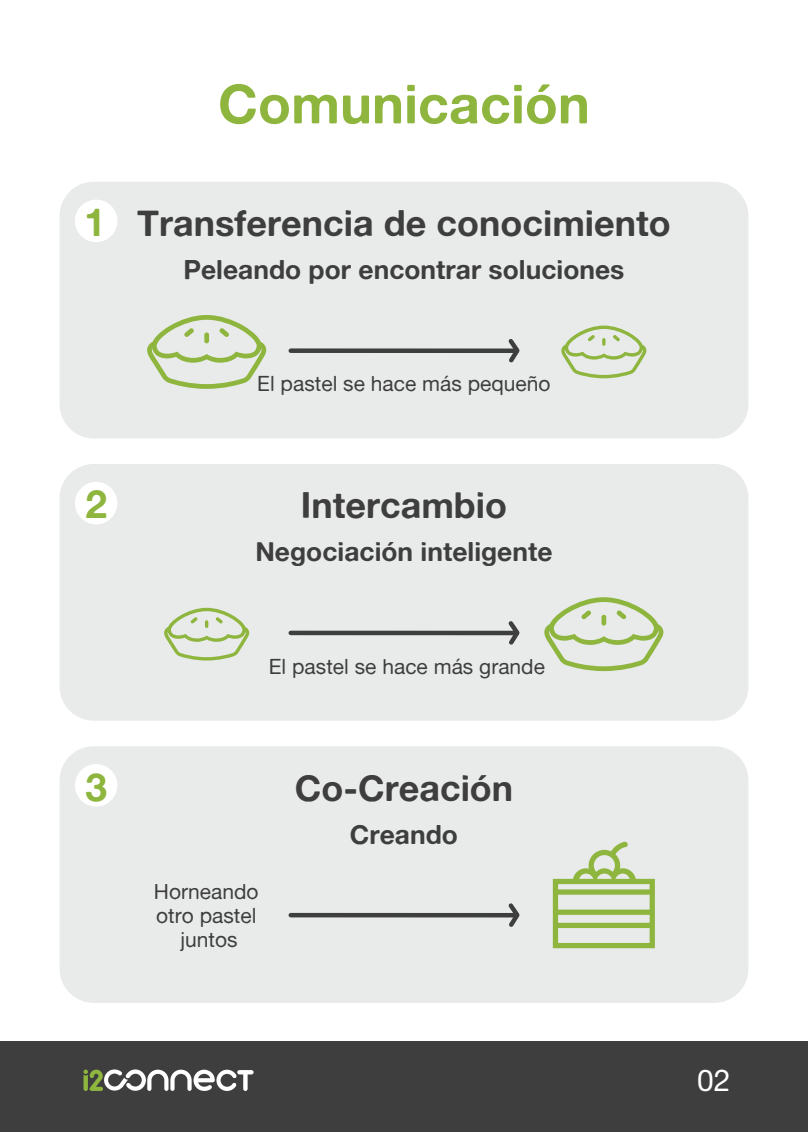
<style>
.page{position:relative;width:808px;height:1132px;background:#fff}
.page>*{position:absolute;margin:0;border:0;box-sizing:border-box;transform-origin:0 0}
.t1{font:54px "Alte Haas Grotesk Bold";color:#8eb63e}
.t2{font:39px "Alte Haas Grotesk Bold";color:#8eb63e}
.t3{font:36px "Alte Haas Grotesk Bold";color:#3e3e3f}
.t4{font:30px "Alte Haas Grotesk";color:#fff}
.t5{font:26.4px "Alte Haas Grotesk Bold";color:#3e3e3f}
.t6{font:21px/24px "Alte Haas Grotesk";color:#3e3e3f;text-align:center}
.s1{font-size:39px;color:#8eb63e}
</style>
<div class="page">
<div style="left:0;top:1041px;width:808px;height:90px;background:#3e3e3f"></div>
<svg style="left:83px;top:1069px;width:171px;height:22px"></svg>
<div style="left:60px;top:182px;width:688px;height:256px;background:#e9eaea;border-radius:34px"></div>
<svg style="left:508px;top:339px;width:12px;height:24px"></svg>
<div style="left:291px;top:348px;width:226px;height:5px;background:#3e3e3f"></div>
<div style="left:75px;top:199px;width:42px;height:43px;background:#fff;border-radius:50%"></div>
<div style="left:60px;top:464px;width:688px;height:256px;background:#e9eaea;border-radius:34px"></div>
<svg style="left:505px;top:621px;width:15px;height:24px"></svg>
<div style="left:291px;top:630px;width:226px;height:5px;background:#3e3e3f"></div>
<div style="left:75px;top:481px;width:42px;height:43px;background:#fff;border-radius:50%"></div>
<div style="left:60px;top:746px;width:688px;height:256px;background:#e9eaea;border-radius:34px"></div>
<svg style="left:553px;top:841px;width:102px;height:106px"></svg>
<svg style="left:505px;top:903px;width:15px;height:24px"></svg>
<div style="left:291px;top:912px;width:226px;height:5px;background:#3e3e3f"></div>
<div style="left:75px;top:763px;width:42px;height:43px;background:#fff;border-radius:50%"></div>
<svg style="left:561px;top:325px;width:85px;height:53px"></svg>
<svg style="left:164px;top:607px;width:85px;height:53px"></svg>
<svg style="left:147px;top:315px;width:119px;height:74px"></svg>
<svg style="left:544px;top:597px;width:119px;height:74px"></svg>
<h1 class="t1" style="left:218px;top:71px;width:373px">Comunicación</h1>
<h3 class="t3" style="left:84px;top:201px;width:588px"><span class="s1">1</span> Transferencia de conocimiento</h3>
<p class="t5" style="left:183px;top:253px;width:442px">Peleando por encontrar soluciones</p>
<p class="t6" style="left:257px;top:371px;width:295px">El pastel se hace más pequeño</p>
<h2 class="t2" style="left:85px;top:480px;width:23px">2</h2>
<h3 class="t3" style="left:301px;top:483px;width:208px">Intercambio</h3>
<p class="t5" style="left:255px;top:535px;width:299px">Negociación inteligente</p>
<p class="t6" style="left:269px;top:653px;width:278px">El pastel se hace más grande</p>
<h2 class="t2" style="left:85px;top:762px;width:23px">3</h2>
<h3 class="t3" style="left:295px;top:765px;width:220px">Co-Creación</h3>
<p class="t5" style="left:350px;top:817px;width:110px">Creando</p>
<p class="t6" style="left:154px;top:879px;width:106px">Horneando otro pastel juntos</p>
<h3 class="t4" style="left:697px;top:1062px;width:35px">02</h3>
</div>
